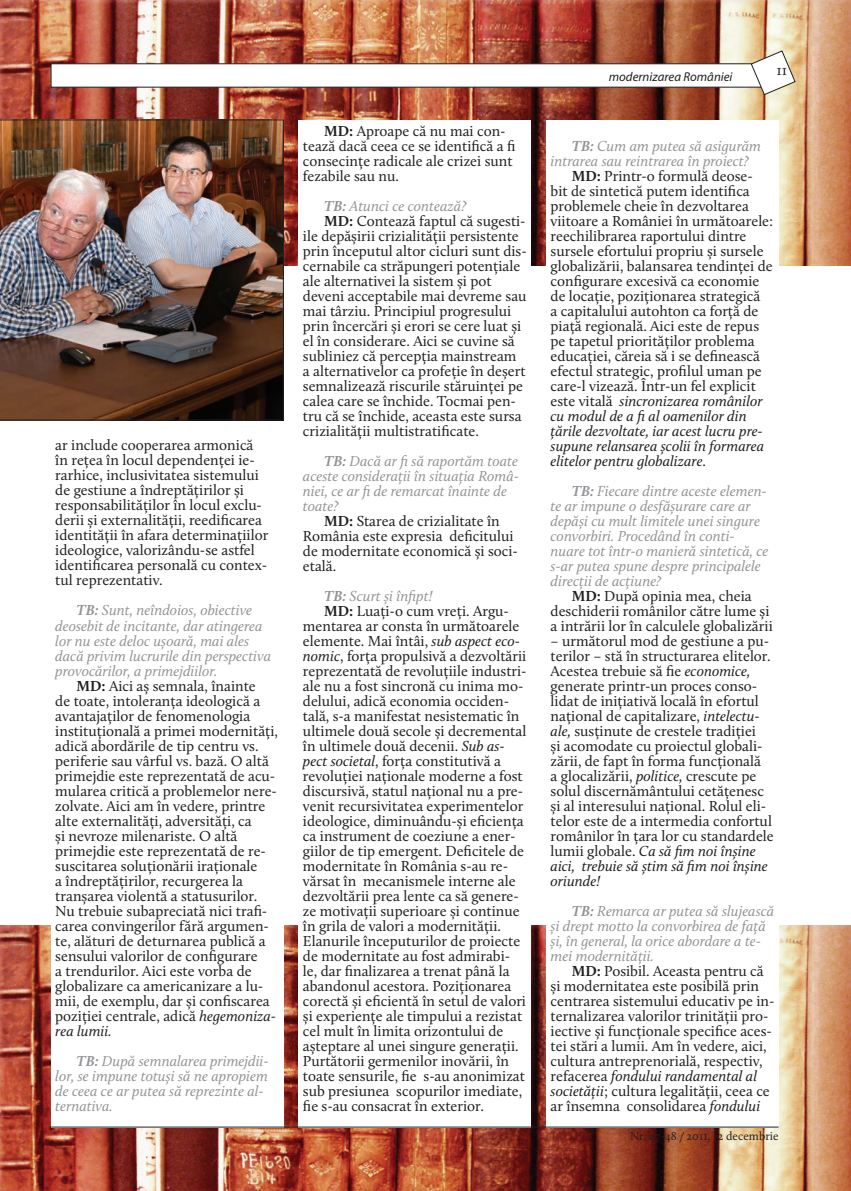
<style>
.page{position:relative;width:851px;height:1191px;background:#fff}
.page>*{position:absolute;margin:0;border:0;box-sizing:border-box;transform-origin:0 0}
.t1{font:15px/15px "Calluna";color:#231f20}
.t2{font:italic 15px/15px "Calluna";color:#939598}
.t3{font:italic 12.9px "Myriad Pro";color:#231f20}
.t4{font:12px "Calluna";color:#231f20}
.s1{font-weight:700}
.s2{font-style:italic}
</style>
<div class="page">
<img style="left:0;top:925px;width:850px;height:266px">
<img style="left:0;top:0;width:850px;height:266px">
<div style="left:51px;top:63px;width:713px;height:24px;background:#fff;border:1px solid #231f20"></div>
<svg style="left:750px;top:50px;width:45px;height:46px"></svg>
<div style="left:51px;top:120px;width:232px;height:1007px;background:#fff"></div>
<div style="left:298px;top:120px;width:233px;height:1007px;background:#fff"></div>
<div style="left:546px;top:120px;width:232px;height:1007px;background:#fff"></div>
<hr style="left:51px;top:1126px;width:727px;height:1px;background:#231f20">
<img style="left:0;top:120px;width:283px;height:300px">
<p class="t1" style="left:55px;top:438px;width:214px">ar include cooperarea armonică în rețea în locul dependenței ie&shy;rarhice, inclusivitatea sistemului de gestiune a îndreptățirilor și responsabilităților în locul exclu&shy;derii și externalității, reedificarea identității în afara determinațiilor ideologice, valorizându-se astfel identificarea personală cu contex&shy;tul reprezentativ.</p>
<p class="t2" style="left:55px;top:603px;width:217px;text-indent:21px"><span class="s1">TB:</span> Sunt, neîndoios, obiective deosebit de incitante, dar atingerea lor nu este deloc ușoară, mai ales dacă privim lucrurile din perspectiva provocărilor, a primejdiilor.</p>
<p class="t1" style="left:55px;top:678px;width:224px;text-indent:21px"><span class="s1">MD:</span> Aici aș semnala, înainte<br>de toate, intoleranța ideologică a avantajaților de fenomenologia instituțională a primei modernități, adică abordările de tip centru vs. periferie sau vârful vs. bază. O altă primejdie este reprezentată de acu&shy;mularea critică a problemelor nere&shy;zolvate. Aici am în vedere, printre alte externalități, adversități, ca<br>și nevroze milenariste. O altă primejdie este reprezentată de re&shy;suscitarea soluționării iraționale<br>a îndreptățirilor, recurgerea la tranșarea violentă a statusurilor.<br>Nu trebuie subapreciată nici trafi&shy;carea convingerilor fără argumen&shy;te, alături de deturnarea publică a sensului valorilor de configurare<br>a trendurilor. Aici este vorba de globalizare ca americanizare a lu&shy;mii, de exemplu, dar și confiscarea poziției centrale, adică <span class="s2">hegemoniza&shy;rea lumii.</span></p>
<p class="t2" style="left:55px;top:1053px;width:215px;text-indent:21px"><span class="s1">TB:</span> După semnalarea primejdii&shy;lor, se impune totuși să ne apropiem de ceea ce ar putea să reprezinte al&shy;ternativa.</p>
<p class="t1" style="left:303px;top:123px;width:214px;text-indent:21px"><span class="s1">MD:</span> Aproape că nu mai con&shy;tează dacă ceea ce se identifică a fi consecințe radicale ale crizei sunt fezabile sau nu.</p>
<p class="t2" style="left:324px;top:198px;width:144px"><span class="s1">TB:</span> Atunci ce contează?</p>
<p class="t1" style="left:303px;top:213px;width:225px;text-indent:21px"><span class="s1">MD:</span> Contează faptul că sugesti&shy;ile depășirii crizialității persistente prin începutul altor cicluri sunt dis&shy;cernabile ca străpungeri potențiale ale alternativei la sistem și pot deveni acceptabile mai devreme sau mai târziu. Principiul progresului prin încercări și erori se cere luat și el în considerare. Aici se cuvine să subliniez că percepția mainstream a alternativelor ca profeție în deșert semnalizează riscurile stăruinței pe calea care se închide. Tocmai pen&shy;tru că se închide, aceasta este sursa crizialității multistratificate.</p>
<p class="t2" style="left:303px;top:453px;width:217px;text-indent:21px"><span class="s1">TB:</span> Dacă ar fi să raportăm toate aceste considerații în situația Româ&shy;niei, ce ar fi de remarcat înainte de toate?</p>
<p class="t1" style="left:303px;top:513px;width:216px;text-indent:21px"><span class="s1">MD:</span> Starea de crizialitate în<br>România este expresia deficitului de modernitate economică și soci&shy;etală.</p>
<p class="t2" style="left:324px;top:588px;width:110px"><span class="s1">TB:</span> Scurt și înfipt!</p>
<p class="t1" style="left:303px;top:603px;width:225px;text-indent:21px"><span class="s1">MD:</span> Luați-o cum vreți. Argu&shy;mentarea ar consta în următoarele elemente. Mai întâi, <span class="s2">sub aspect eco&shy;nomic</span>, forța propulsivă a dezvoltării reprezentată de revoluțiile industri&shy;ale nu a fost sincronă cu inima mo&shy;delului, adică economia occiden&shy;tală, s-a manifestat nesistematic în ultimele două secole și decremental în ultimele două decenii. <span class="s2">Sub as&shy;pect societal</span>, forța constitutivă a revoluției naționale moderne a fost discursivă, statul național nu a pre&shy;venit recursivitatea experimentelor ideologice, diminuându-și eficiența ca instrument de coeziune a ener&shy;giilor de tip emergent. Deficitele de modernitate în România s-au re&shy;vărsat în mecanismele interne ale dezvoltării prea lente ca să genere&shy;ze motivații superioare și continue în grila de valori a modernității.<br>Elanurile începuturilor de proiecte de modernitate au fost admirabi&shy;le, dar finalizarea a trenat până la abandonul acestora. Poziționarea corectă și eficientă în setul de valori și experiențe ale timpului a rezistat cel mult în limita orizontului de așteptare al unei singure generații.<br>Purtătorii germenilor inovării, în toate sensurile, fie s-au anonimizat sub presiunea scopurilor imediate, fie s-au consacrat în exterior.</p>
<p class="t3" style="left:608px;top:68px;width:125px">modernizarea României</p>
<p class="t1" style="left:776px;top:62px;width:13px">11</p>
<p class="t2" style="left:550px;top:138px;width:212px;text-indent:21px"><span class="s1">TB:</span> Cum am putea să asigurăm intrarea sau reintrarea în proiect?</p>
<p class="t1" style="left:550px;top:168px;width:224px;text-indent:21px"><span class="s1">MD:</span> Printr-o formulă deose&shy;bit de sintetică putem identifica problemele cheie în dezvoltarea viitoare a României în următoarele: reechilibrarea raportului dintre sursele efortului propriu și sursele globalizării, balansarea tendinței de configurare excesivă ca economie de locație, poziționarea strategică<br>a capitalului autohton ca forță de piață regională. Aici este de repus pe tapetul priorităților problema educației, căreia să i se definească efectul strategic, profilul uman pe care-l vizează. Într-un fel explicit este vitală <span class="s2">sincronizarea românilor cu modul de a fi al oamenilor din țările dezvoltate, iar acest lucru pre&shy;supune relansarea școlii în formarea elitelor pentru globalizare</span>.</p>
<p class="t2" style="left:550px;top:483px;width:219px;text-indent:21px"><span class="s1">TB:</span> Fiecare dintre aceste elemen&shy;te ar impune o desfășurare care ar depăși cu mult limitele unei singure convorbiri. Procedând în conti&shy;nuare tot într-o manieră sintetică, ce s-ar putea spune despre principalele direcții de acțiune?</p>
<p class="t1" style="left:550px;top:588px;width:224px;text-align:center"><span class="s1">MD:</span> După opinia mea, cheia deschiderii românilor către lume și a intrării lor în calculele globalizării</p>
<p class="t1" style="left:550px;top:633px;width:225px">– următorul mod de gestiune a pu&shy;terilor – stă în structurarea elitelor.<br>Acestea trebuie să fie <span class="s2">economice, </span>generate printr-un proces conso&shy;lidat de inițiativă locală în efortul național de capitalizare, <span class="s2">intelectu&shy;ale,</span> susținute de crestele tradiției<br>și acomodate cu proiectul globali&shy;zării, de fapt în forma funcțională<br>a glocalizării, <span class="s2">politice,</span> crescute pe solul discernământului cetățenesc și al interesului național. Rolul eli&shy;telor este de a intermedia confortul românilor în țara lor cu standardele lumii globale. <span class="s2">Ca să fim noi înșine aici, trebuie să știm să fim noi înșine oriunde!</span></p>
<p class="t2" style="left:550px;top:903px;width:225px;text-indent:21px"><span class="s1">TB:</span> Remarca ar putea să slujească și drept motto la convorbirea de față și, în general, la orice abordare a te&shy;mei modernității.</p>
<p class="t1" style="left:550px;top:963px;width:225px;text-indent:21px"><span class="s1">MD:</span> Posibil. Aceasta pentru că și modernitatea este posibilă prin centrarea sistemului educativ pe in&shy;ternalizarea valorilor trinității pro&shy;iective și funcționale specifice aces&shy;tei stări a lumii. Am în vedere, aici, cultura antreprenorială, respectiv, refacerea <span class="s2">fondului randamental al societății</span>; cultura legalității, ceea ce ar însemna consolidarea <span class="s2">fondului</span></p>
<p class="t4" style="left:630px;top:1128px;width:150px">Nr. 47-48 / 2011, 12 decembrie</p>
</div>
